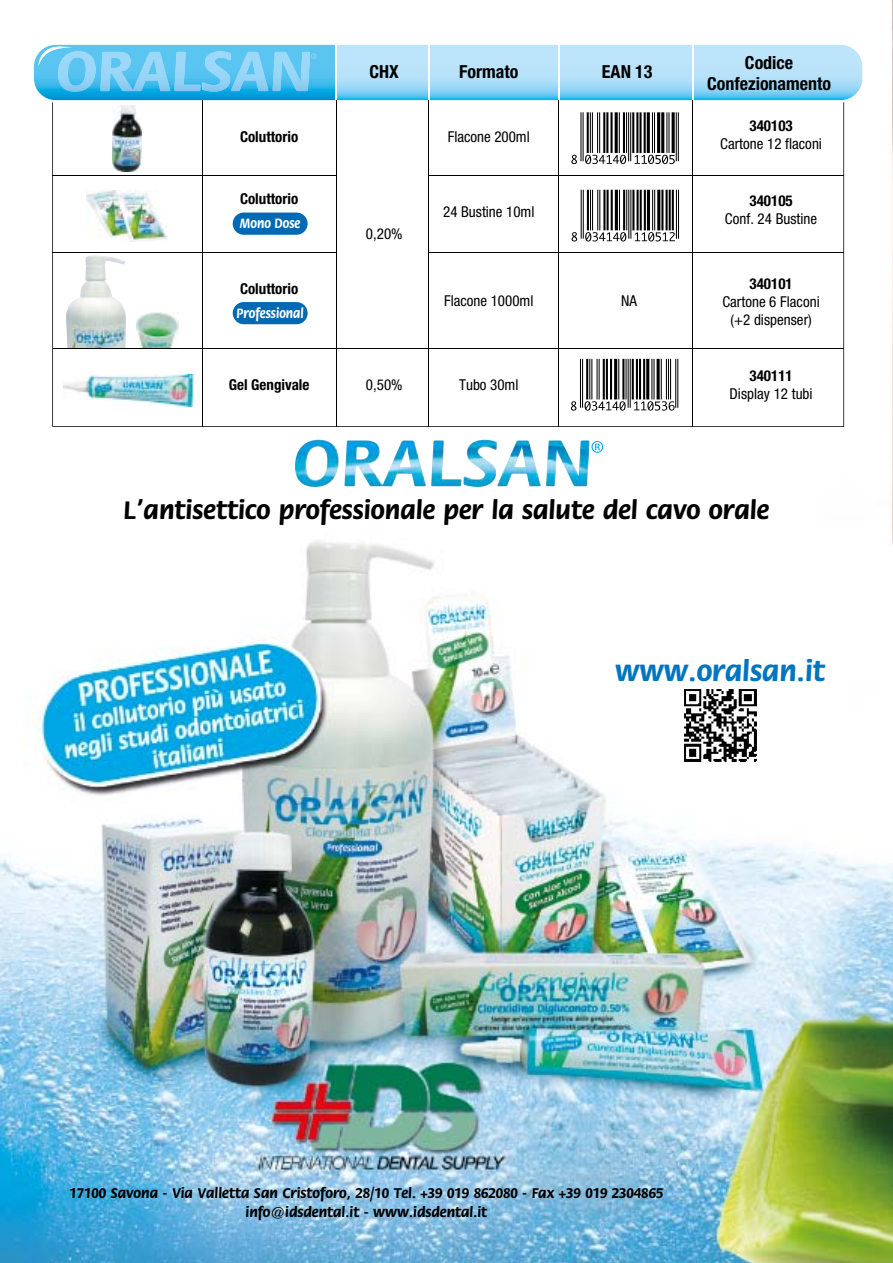
<style>
.page{position:relative;width:893px;height:1263px;background:#fff}
.page>*{position:absolute;margin:0;border:0;box-sizing:border-box;transform-origin:0 0}
.t1{font:700 30px "Flora";color:#0075bf}
.t2{font:700 27px "Flora";color:#000}
.t3{font:700 condensed 18px/21.6px "Helvetica Neue";color:#000;text-align:center}
.t4{font:condensed 15px/18px "Helvetica Neue";color:#000;text-align:center}
.t5{font:700 15px/19.5px "Flora";color:#000;text-align:center}
.t6{font:700 condensed 15px "Helvetica Neue";color:#000}
.t7{font:700 14.4px "Flora";color:#fff;scale:.88 1}
.t8{font:7.35px "Helvetica";color:#fff}
</style>
<div class="page">
<img style="left:0;top:0;width:893px;height:1263px">
<img style="left:682px;top:687px;width:76px;height:76px">
<img style="left:295px;top:440px;width:295px;height:47px">
<svg style="left:591px;top:441px;width:12px;height:12px"></svg>
<svg style="left:52px;top:102px;width:792px;height:325px"></svg>
<svg style="left:32px;top:43px;width:833px;height:59px"></svg>
<svg style="left:337px;top:45px;width:525px;height:55px;background:#a4dcf8"></svg>
<hr style="left:429px;top:176px;width:415px;height:1px;background:#000">
<hr style="left:429px;top:252px;width:415px;height:1px;background:#000">
<hr style="left:53px;top:176px;width:283px;height:1px;background:#000">
<hr style="left:53px;top:252px;width:283px;height:1px;background:#000">
<div style="left:233px;top:213px;width:75px;height:22px;background:#0069b4;border-radius:11px"></div>
<div style="left:233px;top:302px;width:75px;height:22px;background:#0069b4;border-radius:11px"></div>
<hr style="left:336px;top:44px;width:1px;height:382px;background:#000">
<hr style="left:428px;top:44px;width:1px;height:382px;background:#000">
<hr style="left:559px;top:44px;width:1px;height:382px;background:#000">
<hr style="left:692px;top:44px;width:1px;height:382px;background:#000">
<hr style="left:202px;top:44px;width:1px;height:382px;background:#000">
<hr style="left:202px;top:44px;width:1px;height:56px;background:#fff">
<hr style="left:428px;top:44px;width:1px;height:56px;background:#fff">
<hr style="left:558px;top:44px;width:2px;height:56px;background:#fff">
<hr style="left:692px;top:44px;width:1px;height:56px;background:#fff">
<svg style="left:571px;top:359px;width:107px;height:52px"></svg>
<svg style="left:571px;top:112px;width:108px;height:52px"></svg>
<svg style="left:572px;top:190px;width:107px;height:51px"></svg>
<svg style="left:34px;top:45px;width:301px;height:55px;background:#5cc1ee"></svg>
<hr style="left:335px;top:44px;width:2px;height:56px;background:#fff">
<img style="left:66px;top:255px;width:60px;height:93px">
<img style="left:63px;top:374px;width:130px;height:32px">
<img style="left:86px;top:191px;width:82px;height:51px">
<img style="left:112px;top:105px;width:30px;height:67px">
<img style="left:136px;top:313px;width:43px;height:35px">
<hr style="left:53px;top:348px;width:791px;height:1px;background:#000">
<p class="t8" style="left:311px;top:52px;width:7px">®</p>
<p class="t3" style="left:370px;top:60px;width:31px">CHX</p>
<p class="t3" style="left:459px;top:60px;width:61px">Formato</p>
<p class="t3" style="left:602px;top:60px;width:52px">EAN 13</p>
<p class="t3" style="left:707px;top:51px;width:126px">Codice<br>Confezionamento</p>
<p class="t6" style="left:240px;top:127px;width:60px">Coluttorio</p>
<p class="t4" style="left:448px;top:127px;width:84px">Flacone 200ml</p>
<p class="t6" style="left:749px;top:116px;width:45px">340103</p>
<p class="t4" style="left:720px;top:134px;width:103px">Cartone 12 flaconi</p>
<p class="t6" style="left:240px;top:190px;width:60px">Coluttorio</p>
<p class="t6" style="left:749px;top:191px;width:45px">340105</p>
<p class="t4" style="left:443px;top:202px;width:93px">24 Bustine 10ml</p>
<p class="t7" style="left:240px;top:216px;width:70px">Mono Dose</p>
<p class="t4" style="left:725px;top:209px;width:94px">Conf. 24 Bustine</p>
<p class="t4" style="left:366px;top:224px;width:38px">0,20%</p>
<p class="t6" style="left:240px;top:279px;width:60px">Coluttorio</p>
<p class="t7" style="left:236px;top:305px;width:78px">Professional</p>
<p class="t4" style="left:444px;top:292px;width:91px">Flacone 1000ml</p>
<p class="t4" style="left:621px;top:292px;width:17px">NA</p>
<p class="t6" style="left:229px;top:376px;width:82px">Gel Gengivale</p>
<p class="t4" style="left:459px;top:376px;width:61px">Tubo 30ml</p>
<p class="t4" style="left:366px;top:376px;width:38px">0,50%</p>
<p class="t6" style="left:749px;top:275px;width:45px">340101</p>
<p class="t4" style="left:722px;top:293px;width:99px">Cartone 6 Flaconi (+2 dispenser)</p>
<p class="t6" style="left:749px;top:367px;width:45px">340111</p>
<p class="t4" style="left:729px;top:385px;width:85px">Display 12 tubi</p>
<h2 class="t2" style="left:124px;top:495px;width:647px">L’antisettico professionale per la salute del cavo orale</h2>
<h1 class="t1" style="left:615px;top:655px;width:211px">www.oralsan.it</h1>
<p class="t5" style="left:70px;top:1183px;width:595px">17100 Savona - Via Valletta San Cristoforo, 28/10 Tel. +39 019 862080 - Fax +39 019 2304865 info@idsdental.it - www.idsdental.it</p>
</div>
